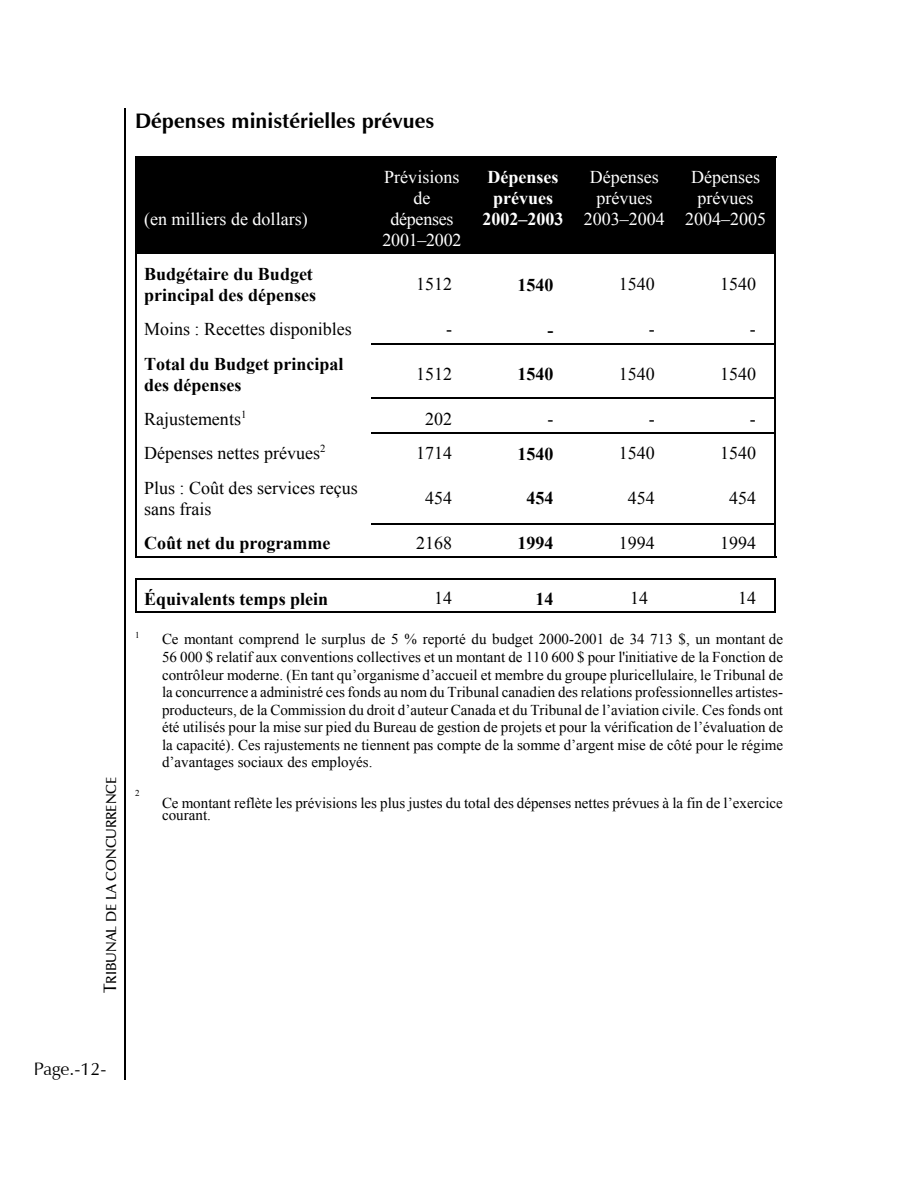
<style>
.page{position:relative;width:918px;height:1188px;background:#fff}
.page>*{position:absolute;margin:0;border:0;box-sizing:border-box;transform-origin:0 0}
.t1{font:700 21px "Zapf Humnst BT";color:#000}
.t2{font:18px/21px "Times New Roman";color:#000}
.t3{font:700 18px/21px "Times New Roman";color:#000}
.t4{font:18px/21px "Times New Roman";color:#fff;text-align:center}
.t5{font:700 18px/21px "Times New Roman";color:#fff;text-align:center}
.t6{font:18px "Zapf Humnst BT";color:#000}
.t7{font:15px/17.5px "Times New Roman";color:#000;text-align:justify}
.t8{font:14.4px "Zapf Humnst Dm BT";color:#000}
.t9{font:9px "Times New Roman";color:#000}
.s1{font-size:18px}
</style>
<div class="page">
<hr style="left:124px;top:108px;width:2px;height:972px;background:#000">
<hr style="left:135px;top:157px;width:2px;height:97px;background:#000">
<hr style="left:135px;top:157px;width:236px;height:1px;background:#000">
<div style="left:136px;top:158px;width:235px;height:96px;background:#000"></div>
<hr style="left:371px;top:157px;width:101px;height:1px;background:#000">
<div style="left:371px;top:158px;width:102px;height:96px;background:#000"></div>
<hr style="left:472px;top:157px;width:102px;height:1px;background:#000">
<div style="left:472px;top:158px;width:102px;height:96px;background:#000"></div>
<hr style="left:574px;top:157px;width:101px;height:1px;background:#000">
<div style="left:574px;top:158px;width:101px;height:96px;background:#000"></div>
<hr style="left:675px;top:157px;width:101px;height:1px;background:#000">
<hr style="left:775px;top:157px;width:1px;height:97px;background:#000">
<div style="left:675px;top:158px;width:100px;height:96px;background:#000"></div>
<hr style="left:135px;top:254px;width:2px;height:55px;background:#000">
<hr style="left:775px;top:254px;width:1px;height:55px;background:#000">
<hr style="left:135px;top:309px;width:2px;height:35px;background:#000">
<hr style="left:775px;top:309px;width:1px;height:35px;background:#000">
<hr style="left:135px;top:344px;width:2px;height:55px;background:#000">
<hr style="left:371px;top:344px;width:101px;height:1px;background:#000">
<hr style="left:371px;top:398px;width:101px;height:1px;background:#000">
<hr style="left:472px;top:344px;width:102px;height:1px;background:#000">
<hr style="left:472px;top:398px;width:102px;height:1px;background:#000">
<hr style="left:574px;top:344px;width:101px;height:1px;background:#000">
<hr style="left:574px;top:398px;width:101px;height:1px;background:#000">
<hr style="left:775px;top:344px;width:1px;height:55px;background:#000">
<hr style="left:675px;top:344px;width:100px;height:1px;background:#000">
<hr style="left:675px;top:398px;width:100px;height:1px;background:#000">
<hr style="left:135px;top:399px;width:2px;height:34px;background:#000">
<hr style="left:371px;top:432px;width:304px;height:2px;background:#000">
<hr style="left:775px;top:399px;width:1px;height:34px;background:#000">
<hr style="left:675px;top:432px;width:100px;height:2px;background:#000">
<hr style="left:135px;top:433px;width:2px;height:35px;background:#000">
<hr style="left:775px;top:433px;width:1px;height:35px;background:#000">
<hr style="left:135px;top:468px;width:2px;height:55px;background:#000">
<hr style="left:775px;top:468px;width:1px;height:55px;background:#000">
<hr style="left:135px;top:523px;width:2px;height:34px;background:#000">
<hr style="left:135px;top:556px;width:337px;height:2px;background:#000">
<hr style="left:371px;top:523px;width:101px;height:2px;background:#000">
<hr style="left:472px;top:556px;width:102px;height:2px;background:#000">
<hr style="left:472px;top:523px;width:102px;height:2px;background:#000">
<hr style="left:574px;top:556px;width:101px;height:2px;background:#000">
<hr style="left:574px;top:523px;width:101px;height:2px;background:#000">
<hr style="left:775px;top:523px;width:1px;height:34px;background:#000">
<hr style="left:675px;top:556px;width:101px;height:2px;background:#000">
<hr style="left:675px;top:523px;width:100px;height:2px;background:#000">
<hr style="left:135px;top:578px;width:2px;height:35px;background:#000">
<hr style="left:135px;top:578px;width:236px;height:2px;background:#000">
<hr style="left:135px;top:611px;width:236px;height:2px;background:#000">
<hr style="left:371px;top:578px;width:101px;height:2px;background:#000">
<hr style="left:371px;top:611px;width:101px;height:2px;background:#000">
<hr style="left:472px;top:578px;width:95px;height:2px;background:#000">
<hr style="left:472px;top:611px;width:95px;height:2px;background:#000">
<hr style="left:567px;top:578px;width:115px;height:2px;background:#000">
<hr style="left:567px;top:611px;width:115px;height:2px;background:#000">
<hr style="left:682px;top:578px;width:94px;height:2px;background:#000">
<hr style="left:775px;top:578px;width:1px;height:35px;background:#000">
<hr style="left:682px;top:611px;width:94px;height:2px;background:#000">
<p class="t8" style="left:102px;top:993px;width:218px;rotate:-90deg"><span class="s1">T</span>RIBUNAL DE LA CONCURRENCE</p>
<h1 class="t1" style="left:135px;top:108px;width:301px">Dépenses ministérielles prévues</h1>
<p class="t4" style="left:144px;top:208px;width:165px">(en milliers de dollars)</p>
<p class="t4" style="left:383px;top:166px;width:80px">Prévisions de dépenses<br>2001–2002</p>
<p class="t5" style="left:483px;top:166px;width:82px">Dépenses prévues<br>2002–2003</p>
<p class="t4" style="left:584px;top:166px;width:82px">Dépenses prévues<br>2003–2004</p>
<p class="t4" style="left:685px;top:166px;width:82px">Dépenses prévues<br>2004–2005</p>
<p class="t3" style="left:144px;top:264px;width:174px">Budgétaire du Budget principal des dépenses</p>
<p class="t2" style="left:416px;top:274px;width:37px">1512</p>
<p class="t3" style="left:518px;top:274px;width:37px">1540</p>
<p class="t2" style="left:619px;top:274px;width:37px">1540</p>
<p class="t2" style="left:720px;top:274px;width:37px">1540</p>
<p class="t2" style="left:144px;top:319px;width:209px">Moins : Recettes disponibles</p>
<p class="t2" style="left:446px;top:319px;width:7px">-</p>
<p class="t3" style="left:547px;top:319px;width:7px">-</p>
<p class="t2" style="left:649px;top:319px;width:7px">-</p>
<p class="t2" style="left:750px;top:319px;width:7px">-</p>
<p class="t3" style="left:144px;top:353px;width:201px">Total du Budget principal des dépenses</p>
<p class="t2" style="left:416px;top:364px;width:37px">1512</p>
<p class="t3" style="left:518px;top:364px;width:37px">1540</p>
<p class="t2" style="left:619px;top:364px;width:37px">1540</p>
<p class="t2" style="left:720px;top:364px;width:37px">1540</p>
<p class="t2" style="left:144px;top:408px;width:104px">Rajustements<sup>1</sup></p>
<p class="t2" style="left:425px;top:408px;width:28px">202</p>
<p class="t2" style="left:547px;top:408px;width:7px">-</p>
<p class="t2" style="left:649px;top:408px;width:7px">-</p>
<p class="t2" style="left:750px;top:408px;width:7px">-</p>
<p class="t2" style="left:144px;top:443px;width:183px">Dépenses nettes prévues<sup>2</sup></p>
<p class="t2" style="left:416px;top:443px;width:37px">1714</p>
<p class="t3" style="left:518px;top:443px;width:37px">1540</p>
<p class="t2" style="left:619px;top:443px;width:37px">1540</p>
<p class="t2" style="left:720px;top:443px;width:37px">1540</p>
<p class="t2" style="left:144px;top:477px;width:215px">Plus : Coût des services reçus sans frais</p>
<p class="t2" style="left:425px;top:488px;width:28px">454</p>
<p class="t3" style="left:526px;top:488px;width:28px">454</p>
<p class="t2" style="left:628px;top:488px;width:28px">454</p>
<p class="t2" style="left:729px;top:488px;width:28px">454</p>
<p class="t3" style="left:144px;top:533px;width:188px">Coût net du programme</p>
<p class="t2" style="left:416px;top:532px;width:37px">2168</p>
<p class="t3" style="left:518px;top:533px;width:37px">1994</p>
<p class="t2" style="left:619px;top:532px;width:37px">1994</p>
<p class="t2" style="left:720px;top:532px;width:37px">1994</p>
<p class="t3" style="left:144px;top:588px;width:186px">Équivalents temps plein</p>
<p class="t2" style="left:434px;top:588px;width:19px">14</p>
<p class="t3" style="left:536px;top:588px;width:19px">14</p>
<p class="t2" style="left:630px;top:588px;width:19px">14</p>
<p class="t2" style="left:738px;top:588px;width:19px">14</p>
<p class="t9" style="left:135px;top:630px;width:6px">1</p>
<p class="t7" style="left:162px;top:631px;width:623px">Ce montant comprend le surplus de 5 % reporté du budget 2000-2001 de 34 713 $, un montant de 56 000 $ relatif aux conventions collectives et un montant de 110 600 $ pour l'initiative de la Fonction de contrôleur moderne. (En tant qu’organisme d’accueil et membre du groupe pluricellulaire, le Tribunal de la concurrence a administré ces fonds au nom du Tribunal canadien des relations professionnelles artistes&shy;producteurs, de la Commission du droit d’auteur Canada et du Tribunal de l’aviation civile. Ces fonds ont été utilisés pour la mise sur pied du Bureau de gestion de projets et pour la vérification de l’évaluation de la capacité). Ces rajustements ne tiennent pas compte de la somme d’argent mise de côté pour le régime d’avantages sociaux des employés.</p>
<p class="t9" style="left:135px;top:788px;width:6px">2</p>
<p class="t7" style="left:162px;top:798px;width:622px;line-height:11.6px">Ce montant reflète les prévisions les plus justes du total des dépenses nettes prévues à la fin de l’exercice courant.</p>
<p class="t6" style="left:34px;top:1058px;width:74px">Page.-12-</p>
</div>
